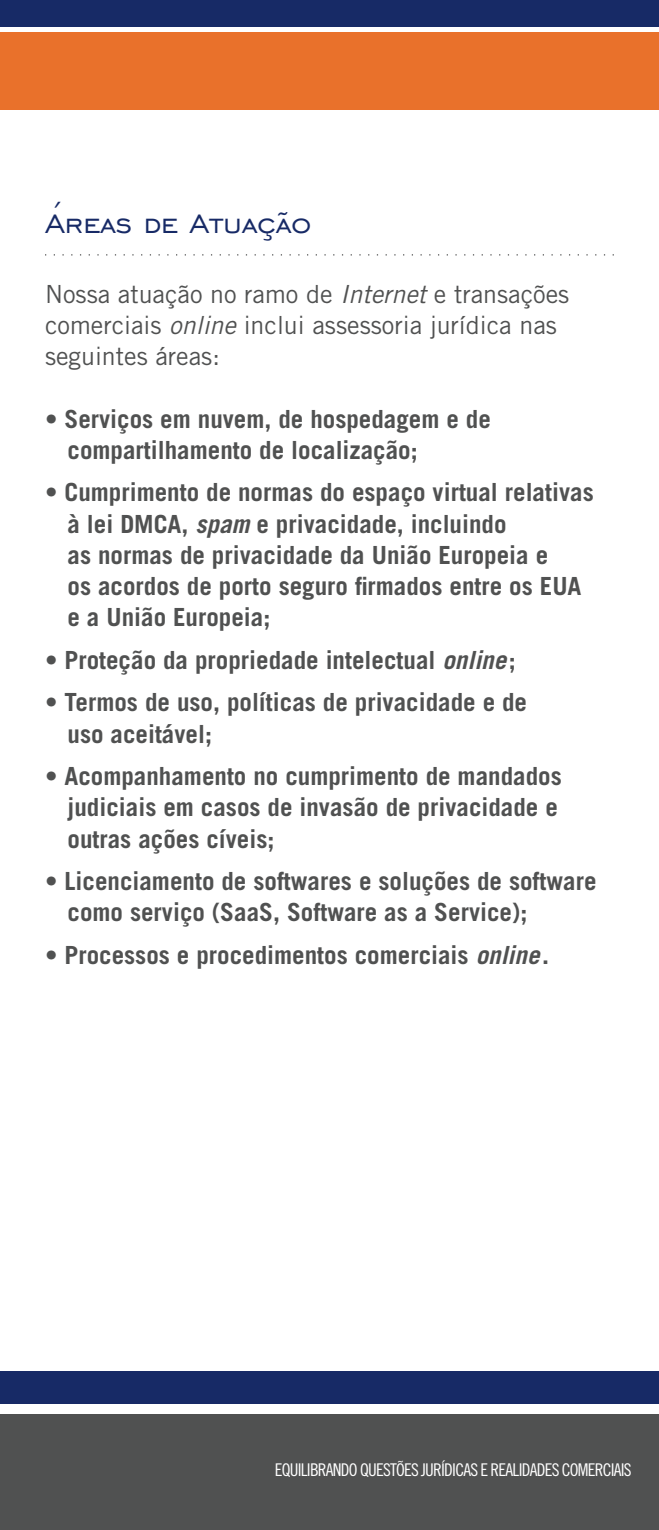
<style>
.page{position:relative;width:659px;height:1530px;background:#fff}
.page>*{position:absolute;margin:0;border:0;box-sizing:border-box;transform-origin:0 0}
.t1{font:35px "Chisel NO";color:#172a66}
.t2{font:700 25px/31.2px "Trade Gothic LT Std";color:#505151}
.t3{font:25px/31.2px "Trade Gothic LT Std";color:#505151}
.t4{font:17.5px "Trade Gothic LT Std Cn 18";letter-spacing:-.045em;color:#fff}
.s1{font-style:italic}
</style>
<div class="page">
<div style="left:0;top:32px;width:659px;height:78px;background:#e9712b"></div>
<div style="left:0;top:1414px;width:659px;height:116px;background:#505151"></div>
<div style="left:0;top:0;width:659px;height:27px;background:#172a66"></div>
<div style="left:0;top:1372px;width:659px;height:32px;background:#172a66"></div>
<svg style="left:45px;top:254px;width:569px;height:2px"></svg>
<h1 class="t1" style="left:45px;top:201px;width:268px">Áreas de Atuação</h1>
<p class="t3" style="left:45px;top:278px;width:526px">Nossa atuação no ramo de <span class="s1">Internet</span> e transações comerciais <span class="s1">online</span> inclui assessoria jurídica nas seguintes áreas:</p>
<p class="t2" style="left:68px;top:403px;width:425px;text-indent:-22px">• Serviços em nuvem, de hospedagem e de compartilhamento de localização;</p>
<p class="t2" style="left:68px;top:476px;width:528px;text-indent:-22px">• Cumprimento de normas do espaço virtual relativas à lei DMCA, <span class="s1">spam</span> e privacidade, incluindo<br>as normas de privacidade da União Europeia e<br>os acordos de porto seguro firmados entre os EUA e a União Europeia;</p>
<p class="t2" style="left:45px;top:644px;width:472px">• Proteção da propriedade intelectual <span class="s1">online</span>;</p>
<p class="t2" style="left:68px;top:686px;width:461px;text-indent:-22px">• Termos de uso, políticas de privacidade e de uso aceitável;</p>
<p class="t2" style="left:68px;top:760px;width:496px;text-indent:-22px">• Acompanhamento no cumprimento de mandados judiciais em casos de invasão de privacidade e outras ações cíveis;</p>
<p class="t2" style="left:68px;top:865px;width:530px;text-indent:-22px">• Licenciamento de softwares e soluções de software como serviço (SaaS, Software as a Service);</p>
<p class="t2" style="left:45px;top:939px;width:505px">• Processos e procedimentos comerciais <span class="s1">online</span>.</p>
<p class="t4" style="left:275px;top:1459px;width:358px">EQUILIBRANDO QUESTÕES JURÍDICAS E REALIDADES COMERCIAIS</p>
</div>
